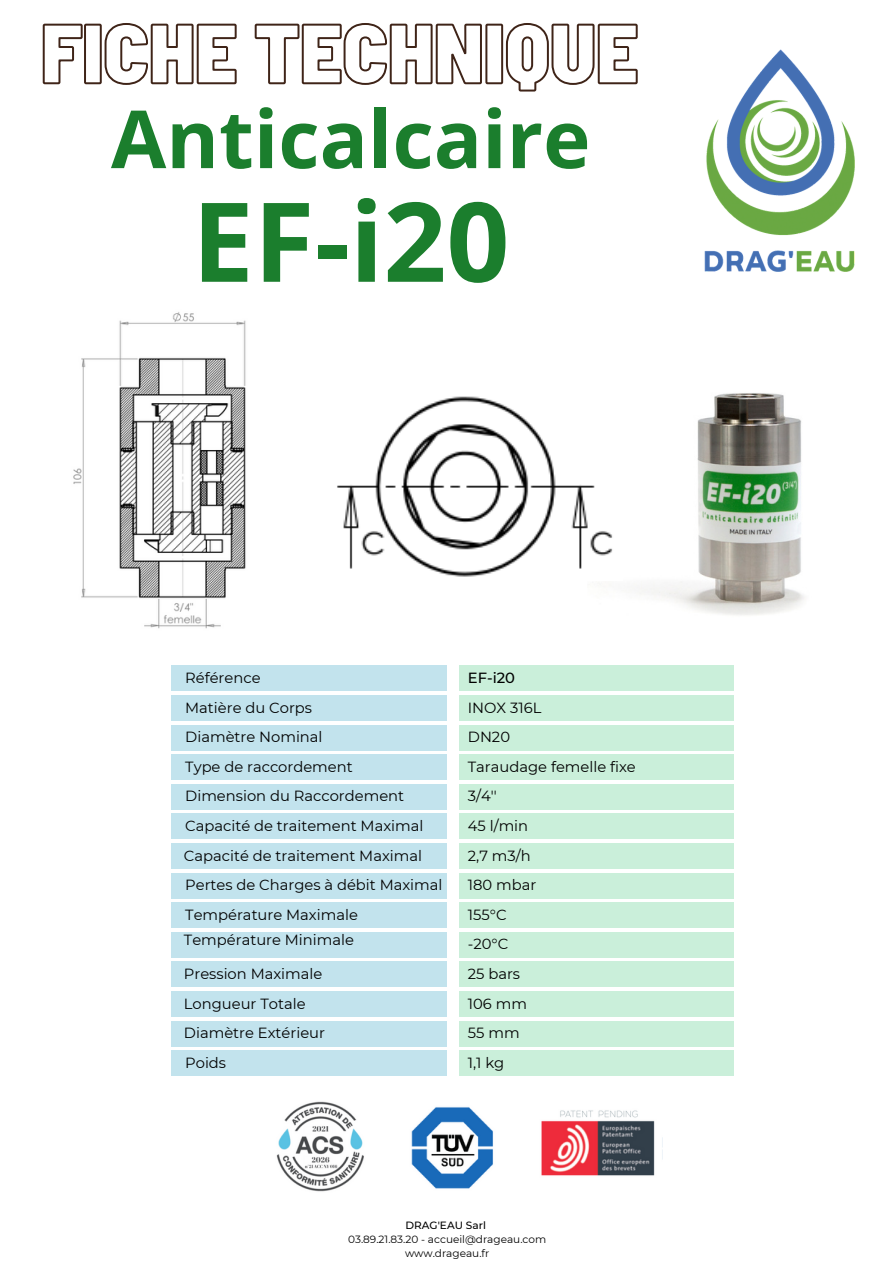
<style>
.page{position:relative;width:894px;height:1264px;background:#fff}
.page>*{position:absolute;margin:0;border:0;box-sizing:border-box;transform-origin:0 0}
.t1{font:700 110.25px "Open Sans";color:#1b7e2d}
.t2{font:700 80.1px "Open Sans";color:#1b7e2d}
.t3{font:14.7px "Montserrat";color:#000}
.t4{font:500 14.7px "Montserrat";color:#000}
.t5{font:10.5px "Montserrat";color:#000}
.t6{font:500 10.5px "Montserrat";color:#000}
</style>
<div class="page">
<img style="left:704px;top:49px;width:151px;height:223px">
<svg style="left:42px;top:23px;width:596px;height:69px"></svg>
<img style="left:276px;top:1101px;width:88px;height:91px">
<img style="left:541px;top:1110px;width:114px;height:66px">
<img style="left:411px;top:1107px;width:82px;height:82px">
<img style="left:73px;top:312px;width:173px;height:317px">
<img style="left:639px;top:393px;width:166px;height:222px">
<img style="left:337px;top:396px;width:276px;height:181px">
<div style="left:171px;top:665px;width:275px;height:26px;background:#c2e3ed"></div>
<div style="left:171px;top:695px;width:275px;height:26px;background:#c2e3ed"></div>
<div style="left:171px;top:724px;width:275px;height:26px;background:#c2e3ed"></div>
<div style="left:171px;top:754px;width:275px;height:26px;background:#c2e3ed"></div>
<div style="left:171px;top:784px;width:275px;height:25px;background:#c2e3ed"></div>
<div style="left:171px;top:813px;width:275px;height:26px;background:#c2e3ed"></div>
<div style="left:171px;top:843px;width:275px;height:26px;background:#c2e3ed"></div>
<div style="left:171px;top:872px;width:275px;height:26px;background:#c2e3ed"></div>
<div style="left:171px;top:902px;width:275px;height:26px;background:#c2e3ed"></div>
<div style="left:171px;top:931px;width:275px;height:26px;background:#c2e3ed"></div>
<div style="left:171px;top:961px;width:275px;height:26px;background:#c2e3ed"></div>
<div style="left:171px;top:991px;width:275px;height:25px;background:#c2e3ed"></div>
<div style="left:171px;top:1020px;width:275px;height:26px;background:#c2e3ed"></div>
<div style="left:171px;top:1050px;width:275px;height:26px;background:#c2e3ed"></div>
<div style="left:459px;top:665px;width:274px;height:26px;background:#caefda"></div>
<div style="left:459px;top:695px;width:274px;height:26px;background:#caefda"></div>
<div style="left:459px;top:724px;width:274px;height:26px;background:#caefda"></div>
<div style="left:459px;top:754px;width:274px;height:26px;background:#caefda"></div>
<div style="left:459px;top:784px;width:274px;height:25px;background:#caefda"></div>
<div style="left:459px;top:813px;width:274px;height:26px;background:#caefda"></div>
<div style="left:459px;top:843px;width:274px;height:26px;background:#caefda"></div>
<div style="left:459px;top:872px;width:274px;height:26px;background:#caefda"></div>
<div style="left:459px;top:902px;width:274px;height:26px;background:#caefda"></div>
<div style="left:459px;top:931px;width:274px;height:26px;background:#caefda"></div>
<div style="left:459px;top:961px;width:274px;height:26px;background:#caefda"></div>
<div style="left:459px;top:991px;width:274px;height:25px;background:#caefda"></div>
<div style="left:459px;top:1020px;width:274px;height:26px;background:#caefda"></div>
<div style="left:459px;top:1050px;width:274px;height:26px;background:#caefda"></div>
<p class="t2" style="left:111px;top:83px;width:481px">Anticalcaire</p>
<p class="t1" style="left:192px;top:164px;width:318px">EF-i20</p>
<p class="t3" style="left:185px;top:668px;width:77px">Référence</p>
<p class="t3" style="left:185px;top:698px;width:128px">Matière du Corps</p>
<p class="t3" style="left:185px;top:728px;width:139px">Diamètre Nominal</p>
<p class="t3" style="left:185px;top:757px;width:169px">Type de raccordement</p>
<p class="t3" style="left:185px;top:787px;width:220px">Dimension du Raccordement</p>
<p class="t3" style="left:185px;top:816px;width:240px">Capacité de traitement Maximal</p>
<p class="t3" style="left:184px;top:846px;width:240px">Capacité de traitement Maximal</p>
<p class="t3" style="left:185px;top:876px;width:259px">Pertes de Charges à débit Maximal</p>
<p class="t3" style="left:185px;top:905px;width:174px">Température Maximale</p>
<p class="t3" style="left:184px;top:930px;width:171px">Température Minimale</p>
<p class="t3" style="left:184px;top:964px;width:140px">Pression Maximale</p>
<p class="t3" style="left:184px;top:994px;width:123px">Longueur Totale</p>
<p class="t3" style="left:184px;top:1023px;width:143px">Diamètre Extérieur</p>
<p class="t3" style="left:185px;top:1053px;width:42px">Poids</p>
<p class="t4" style="left:467px;top:668px;width:49px">EF-i20</p>
<p class="t3" style="left:467px;top:698px;width:75px">INOX 316L</p>
<p class="t3" style="left:467px;top:728px;width:44px">DN20</p>
<p class="t3" style="left:467px;top:757px;width:169px">Taraudage femelle fixe</p>
<p class="t3" style="left:467px;top:787px;width:30px">3/4''</p>
<p class="t3" style="left:467px;top:816px;width:62px">45 l/min</p>
<p class="t3" style="left:467px;top:846px;width:64px">2,7 m3/h</p>
<p class="t3" style="left:467px;top:876px;width:70px">180 mbar</p>
<p class="t3" style="left:467px;top:905px;width:40px">155°C</p>
<p class="t3" style="left:467px;top:935px;width:42px">-20°C</p>
<p class="t3" style="left:467px;top:964px;width:54px">25 bars</p>
<p class="t3" style="left:467px;top:994px;width:61px">106 mm</p>
<p class="t3" style="left:467px;top:1023px;width:53px">55 mm</p>
<p class="t3" style="left:467px;top:1053px;width:38px">1,1 kg</p>
<p class="t6" style="left:405px;top:1218px;width:82px">DRAG'EAU Sarl</p>
<p class="t5" style="left:348px;top:1232px;width:199px">03.89.21.83.20 - accueil@drageau.com</p>
<p class="t5" style="left:405px;top:1246px;width:86px">www.drageau.fr</p>
</div>
